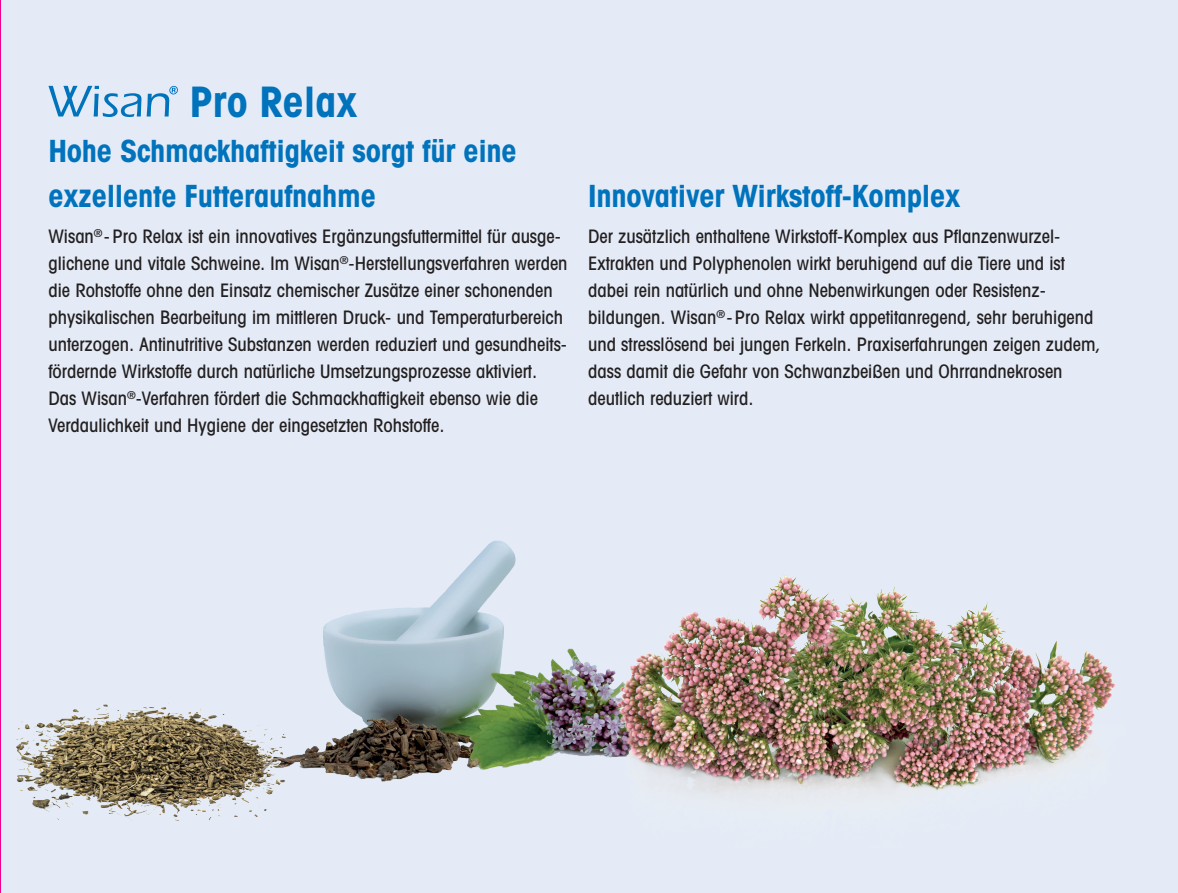
<style>
.page{position:relative;width:1178px;height:893px;background:#e4ebf6}
.page>*{position:absolute;margin:0;border:0;box-sizing:border-box;transform-origin:0 0}
.t1{font:700 condensed 42px "Avant Garde LT";color:#0073bc}
.t2{font:700 condensed 30.6px/45px "Avant Garde LT";letter-spacing:-.01em;color:#0073bc}
.t3{font:500 condensed 18.6px/27px "Avant Garde LT";color:#231f20}
</style>
<div class="page">
<svg style="left:48px;top:86px;width:130px;height:31px"></svg>
<img style="left:175px;top:541px;width:416px;height:280px">
<img style="left:17px;top:703px;width:268px;height:117px">
<img style="left:591px;top:574px;width:525px;height:221px">
<hr style="left:0;top:0;width:1px;height:893px;background:#ed028c">
<h1 class="t1" style="left:190px;top:75px;width:170px">Pro Relax</h1>
<h2 class="t2" style="left:48px;top:128px;width:470px">Hohe Schmackhaftigkeit sorgt für eine exzellente Futteraufnahme</h2>
<h2 class="t2" style="left:588px;top:173px;width:374px">Innovativer Wirkstoff-Komplex</h2>
<p class="t3" style="left:48px;top:222px;width:521px">Wisan<sup>®</sup>-Pro Relax ist ein innovatives Ergänzungsfuttermittel für ausge&shy;glichene und vitale Schweine. Im Wisan<sup>®</sup>-Herstellungsverfahren werden die Rohstoffe ohne den Einsatz chemischer Zusätze einer schonenden physikalischen Bearbeitung im mittleren Druck- und Temperaturbereich unterzogen. Antinutritive Substanzen werden reduziert und gesundheits&shy;fördernde Wirkstoffe durch natürliche Umsetzungsprozesse aktiviert.<br>Das Wisan<sup>®</sup>-Verfahren fördert die Schmackhaftigkeit ebenso wie die Verdaulichkeit und Hygiene der eingesetzten Rohstoffe.</p>
<p class="t3" style="left:588px;top:223px;width:514px">Der zusätzlich enthaltene Wirkstoff-Komplex aus Pflanzenwurzel-Extrakten und Polyphenolen wirkt beruhigend auf die Tiere und ist dabei rein natürlich und ohne Nebenwirkungen oder Resistenz&shy;bildungen. Wisan<sup>®</sup>-Pro Relax wirkt appetitanregend, sehr beruhigend und stresslösend bei jungen Ferkeln. Praxiserfahrungen zeigen zudem, dass damit die Gefahr von Schwanzbeißen und Ohrrandnekrosen deutlich reduziert wird.</p>
</div>
